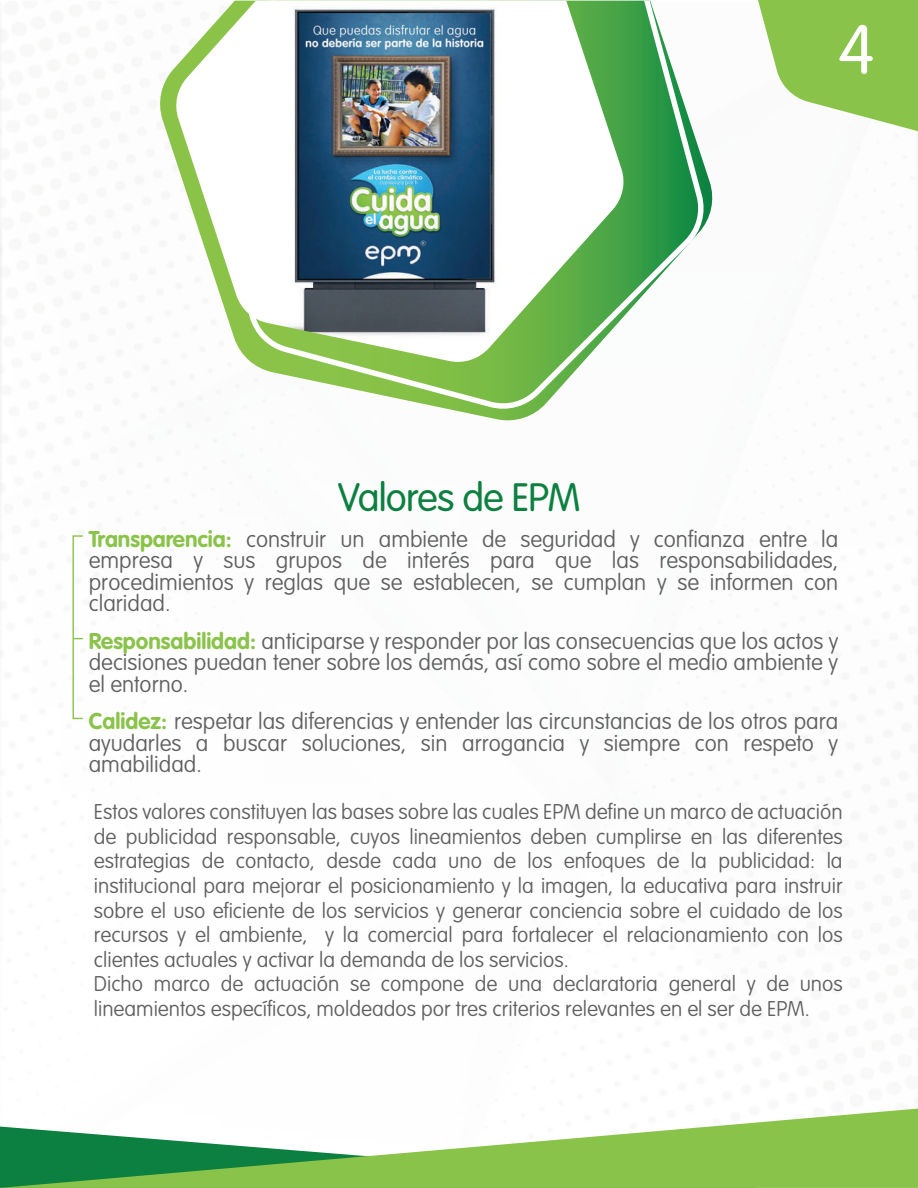
<style>
.page{position:relative;width:918px;height:1188px;background:#fff}
.page>*{position:absolute;margin:0;border:0;box-sizing:border-box;transform-origin:0 0}
.t1{font:300 67.8px "VAG Rounded";color:#fff}
.t2{font:300 39px "VAG Rounded";letter-spacing:-.02em;color:#0c8040}
.t3{font:100 22.5px/21.6px "VAG Rounded";color:#606160;text-align:justify}
.t4{font:100 21px/24.6px "VAG Rounded";color:#606160}
.s1{font-weight:700;color:#8ac349}
</style>
<div class="page">
<svg style="left:160px;top:68px;width:553px;height:353px"></svg>
<img style="left:174px;top:51px;width:16px;height:313px">
<img style="left:190px;top:1px;width:517px;height:411px">
<svg style="left:0;top:1109px;width:918px;height:79px;fill:#8ac349"></svg>
<svg style="left:758px;top:0;width:160px;height:131px"></svg>
<svg style="left:72px;top:535px;width:11px;height:185px"></svg>
<h2 class="t2" style="left:338px;top:475px;width:244px">Valores de EPM</h2>
<h1 class="t1" style="left:839px;top:11px;width:38px">4</h1>
<p class="t3" style="left:89px;top:529px;width:751px"><span class="s1">Transparencia:</span> construir un ambiente de seguridad y confianza entre la empresa y sus grupos de interés para que las responsabilidades, procedimientos y reglas que se establecen, se cumplan y se informen con claridad.</p>
<p class="t3" style="left:89px;top:631px;width:751px"><span class="s1">Responsabilidad:</span> anticiparse y responder por las consecuencias que los actos y decisiones puedan tener sobre los demás, así como sobre el medio ambiente y el entorno.</p>
<p class="t3" style="left:89px;top:711px;width:751px"><span class="s1">Calidez:</span> respetar las diferencias y entender las circunstancias de los otros para ayudarles a buscar soluciones, sin arrogancia y siempre con respeto y amabilidad.</p>
<p class="t4" style="left:94px;top:800px;width:751px">Estos valores constituyen las bases sobre las cuales EPM define un marco de actuación de publicidad responsable, cuyos lineamientos deben cumplirse en las diferentes estrategias de contacto, desde cada uno de los enfoques de la publicidad: la institucional para mejorar el posicionamiento y la imagen, la educativa para instruir sobre el uso eficiente de los servicios y generar conciencia sobre el cuidado de los recursos y el ambiente, y la comercial para fortalecer el relacionamiento con los clientes actuales y activar la demanda de los servicios.<br>Dicho marco de actuación se compone de una declaratoria general y de unos lineamientos específicos, moldeados por tres criterios relevantes en el ser de EPM.</p>
</div>
